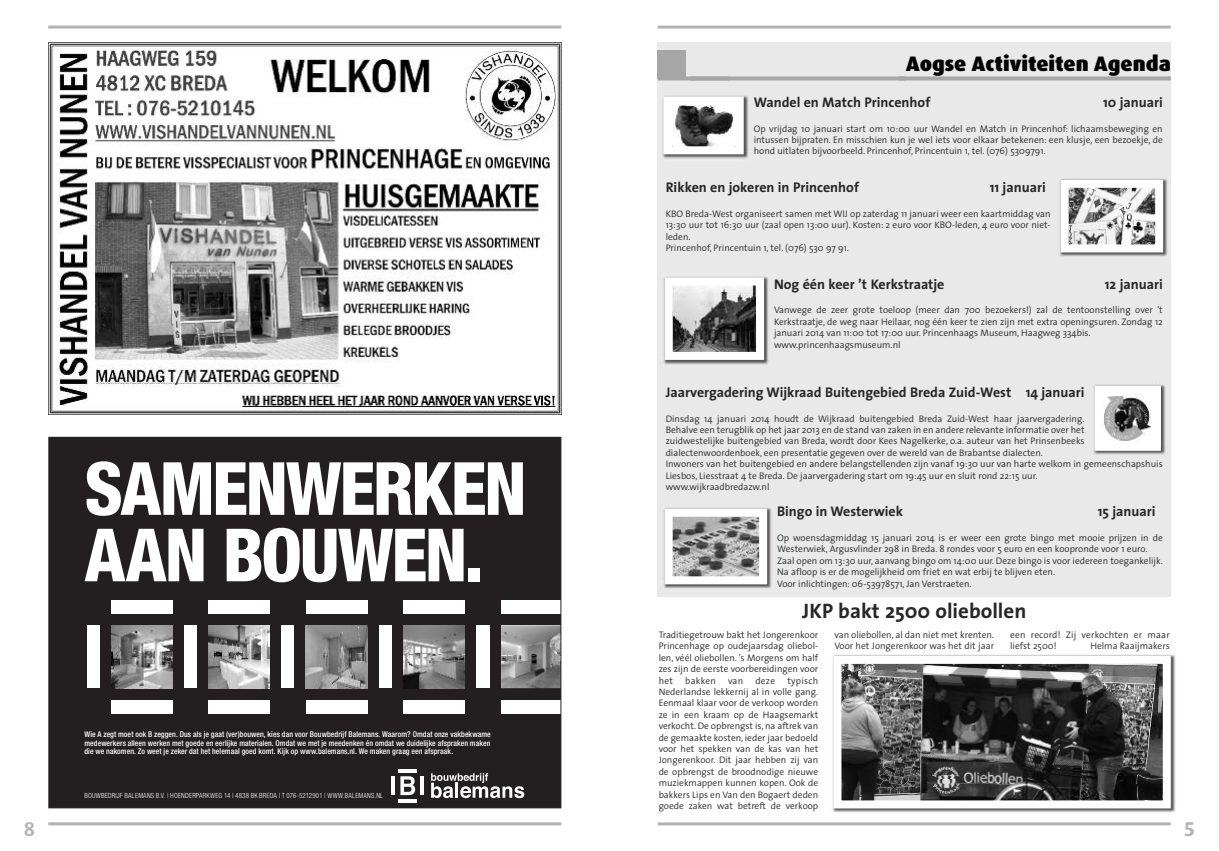
<style>
.page{position:relative;width:1219px;height:851px;background:#fff}
.page>*{position:absolute;margin:0;border:0;box-sizing:border-box;transform-origin:0 0}
.t1{font:800 condensed 73.5px/66.4px "Helvetica Neue LT Std";letter-spacing:-.035em;color:#fff}
.t2{font:900 21px "Dax";color:#000}
.t3{font:700 21px "The Sans";color:#272627}
.t4{font:700 20px "Dax";color:#b4b3b3}
.t5{font:700 14px "The Sans";color:#272627}
.t6{font:300 9.5px/11.4px "The Sans";color:#272627}
.t7{font:500 condensed 8px/8.9px "Helvetica Neue LT Std";letter-spacing:.01em;color:#fff;text-align:justify}
.t8{font:300 condensed 7.1px "Helvetica Neue LT Std";letter-spacing:.03em;color:#fff}
</style>
<div class="page">
<hr style="left:658px;top:26px;width:513px;height:3px;background:#b4b3b3">
<hr style="left:658px;top:822px;width:513px;height:3px;background:#b4b3b3">
<div style="left:658px;top:43px;width:513px;height:554px;background:#e9e9e9"></div>
<hr style="left:658px;top:76px;width:71px;height:4px;background:#a6a6a6">
<div style="left:658px;top:51px;width:28px;height:28px;background:#a6a6a6"></div>
<svg style="left:690px;top:76px;width:214px;height:5px"></svg>
<svg style="left:900px;top:76px;width:271px;height:4px"></svg>
<img style="left:663px;top:276px;width:106px;height:89px">
<img style="left:674px;top:286px;width:81px;height:65px">
<div style="left:665px;top:277px;width:99px;height:83px;border:8px solid #fff"></div>
<img style="left:662px;top:95px;width:87px;height:64px">
<div style="left:671px;top:104px;width:65px;height:42px;background:#fff"></div>
<img style="left:675px;top:105px;width:58px;height:40px">
<div style="left:663px;top:96px;width:81px;height:58px;border:8px solid #fff"></div>
<img style="left:1059px;top:178px;width:109px;height:79px">
<img style="left:1070px;top:189px;width:84px;height:54px">
<div style="left:1061px;top:180px;width:102px;height:72px;border:8px solid #fff"></div>
<img style="left:1093px;top:384px;width:73px;height:71px">
<img style="left:1103px;top:395px;width:49px;height:47px">
<div style="left:1094px;top:386px;width:67px;height:65px;border:8px solid #fff"></div>
<img style="left:663px;top:507px;width:109px;height:81px">
<img style="left:674px;top:517px;width:84px;height:58px">
<div style="left:665px;top:508px;width:102px;height:76px;border:8px solid #fff"></div>
<img style="left:832px;top:654px;width:344px;height:159px">
<img style="left:842px;top:664px;width:320px;height:135px">
<div style="left:833px;top:655px;width:338px;height:153px;border:8px solid #fff"></div>
<hr style="left:48px;top:26px;width:513px;height:3px;background:#b4b3b3">
<hr style="left:48px;top:822px;width:513px;height:3px;background:#b4b3b3">
<div style="left:49px;top:437px;width:511px;height:370px;background:#231f20"></div>
<hr style="left:420px;top:776px;width:4px;height:18px;background:#fff">
<hr style="left:391px;top:776px;width:4px;height:18px;background:#fff">
<svg style="left:398px;top:769px;width:18px;height:3px"></svg>
<svg style="left:398px;top:799px;width:18px;height:3px"></svg>
<svg style="left:431px;top:773px;width:93px;height:25px"></svg>
<svg style="left:400px;top:776px;width:15px;height:19px"></svg>
<div style="left:87px;top:625px;width:13px;height:63px;background:#fff"></div>
<div style="left:111px;top:600px;width:62px;height:13px;background:#fff"></div>
<img style="left:111px;top:625px;width:62px;height:63px">
<div style="left:111px;top:700px;width:62px;height:13px;background:#fff"></div>
<div style="left:184px;top:625px;width:13px;height:63px;background:#fff"></div>
<div style="left:209px;top:600px;width:61px;height:13px;background:#fff"></div>
<img style="left:209px;top:625px;width:61px;height:63px">
<div style="left:209px;top:700px;width:61px;height:13px;background:#fff"></div>
<div style="left:282px;top:625px;width:12px;height:63px;background:#fff"></div>
<div style="left:306px;top:600px;width:61px;height:13px;background:#fff"></div>
<img style="left:306px;top:625px;width:61px;height:63px">
<div style="left:306px;top:700px;width:61px;height:13px;background:#fff"></div>
<div style="left:476px;top:625px;width:13px;height:63px;background:#fff"></div>
<div style="left:379px;top:625px;width:13px;height:63px;background:#fff"></div>
<div style="left:403px;top:600px;width:61px;height:13px;background:#fff"></div>
<img style="left:403px;top:625px;width:61px;height:63px">
<div style="left:403px;top:700px;width:61px;height:13px;background:#fff"></div>
<div style="left:501px;top:600px;width:59px;height:13px;background:#fff"></div>
<img style="left:501px;top:625px;width:58px;height:63px">
<div style="left:501px;top:700px;width:59px;height:13px;background:#fff"></div>
<img style="left:48px;top:42px;width:513px;height:372px">
<h1 class="t1" style="left:85px;top:461px;width:444px">SAMENWERKEN<br>AAN BOUWEN.</h1>
<p class="t7" style="left:85px;top:730px;width:408px">Wie A zegt moet ook B zeggen. Dus als je gaat (ver)bouwen, kies dan voor Bouwbedrijf Balemans. Waarom? Omdat onze vakbekwame medewerkers alleen werken met goede en eerlijke materialen. Omdat we met je meedenken én omdat we duidelijke afspraken maken die we nakomen. Zo weet je zeker dat het helemaal goed komt. Kijk op www.balemans.nl. We maken graag een afspraak.</p>
<p class="t8" style="left:85px;top:792px;width:300px">BOUWBEDRIJF BALEMANS B.V. | HOENDERPARKWEG 14 | 4838 BK BREDA | T 076-5212901 | WWW.BALEMANS.NL</p>
<h2 class="t2" style="left:906px;top:54px;width:266px">Aogse Activiteiten Agenda</h2>
<h3 class="t5" style="left:754px;top:96px;width:178px">Wandel en Match Princenhof</h3>
<h3 class="t5" style="left:1103px;top:96px;width:61px">10 januari</h3>
<p class="t6" style="left:754px;top:124px;width:411px;text-align:justify">Op vrijdag 10 januari start om 10:00 uur Wandel en Match in Princenhof: lichaamsbeweging en intussen bijpraten. En misschien kun je wel iets voor elkaar betekenen: een klusje, een bezoekje, de hond uitlaten bijvoorbeeld. Princenhof, Princentuin 1, tel. (076) 5309791.</p>
<h3 class="t5" style="left:666px;top:182px;width:195px">Rikken en jokeren in Princenhof</h3>
<h3 class="t5" style="left:990px;top:182px;width:58px">11 januari</h3>
<p class="t6" style="left:666px;top:209px;width:386px">KBO Breda-West organiseert samen met WIJ op zaterdag 11 januari weer een kaartmiddag van 13:30 uur tot 16:30 uur (zaal open 13:00 uur). Kosten: 2 euro voor KBO-leden, 4 euro voor niet&shy;leden.<br>Princenhof, Princentuin 1, tel. (076) 530 97 91.</p>
<h3 class="t5" style="left:774px;top:278px;width:172px">Nog één keer ’t Kerkstraatje</h3>
<h3 class="t5" style="left:1105px;top:278px;width:59px">12 januari</h3>
<p class="t6" style="left:774px;top:306px;width:390px">Vanwege de zeer grote toeloop (meer dan 700 bezoekers!) zal de tentoonstelling over 't Kerkstraatje, de weg naar Heilaar, nog één keer te zien zijn met extra openingsuren. Zondag 12 januari 2014 van 11:00 tot 17:00 uur. Princenhaags Museum, Haagweg 334bis. www.princenhaagsmuseum.nl</p>
<h3 class="t5" style="left:666px;top:386px;width:420px">Jaarvergadering Wijkraad Buitengebied Breda Zuid-West 14 januari</h3>
<p class="t6" style="left:666px;top:414px;width:499px">Dinsdag 14 januari 2014 houdt de Wijkraad buitengebied Breda Zuid-West haar jaarvergadering.<br>Behalve een terugblik op het jaar 2013 en de stand van zaken in en andere relevante informatie over het<br>zuidwestelijke buitengebied van Breda, wordt door Kees Nagelkerke, o.a. auteur van het Prinsenbeeks dialectenwoordenboek, een presentatie gegeven over de wereld van de Brabantse dialecten.<br>Inwoners van het buitengebied en andere belangstellenden zijn vanaf 19:30 uur van harte welkom in gemeenschapshuis Liesbos, Liesstraat 4 te Breda. De jaarvergadering start om 19:45 uur en sluit rond 22:15 uur.<br>www.wijkraadbredazw.nl</p>
<h3 class="t5" style="left:777px;top:506px;width:127px">Bingo in Westerwiek</h3>
<h3 class="t5" style="left:1098px;top:506px;width:59px">15 januari</h3>
<p class="t6" style="left:777px;top:533px;width:387px">Op woensdagmiddag 15 januari 2014 is er weer een grote bingo met mooie prijzen in de Westerwiek, Argusvlinder 298 in Breda. 8 rondes voor 5 euro en een koopronde voor 1 euro.<br>Zaal open om 13:30 uur, aanvang bingo om 14:00 uur. Deze bingo is voor iedereen toegankelijk.<br>Na afloop is er de mogelijkheid om friet en wat erbij te blijven eten.<br>Voor inlichtingen: 06-53978571, Jan Verstraeten.</p>
<h2 class="t3" style="left:802px;top:602px;width:226px">JKP bakt 2500 oliebollen</h2>
<p class="t6" style="left:659px;top:630px;width:161px;text-align:justify">Traditiegetrouw bakt het Jongerenkoor Princenhage op oudejaarsdag oliebol&shy;len, véél oliebollen. ’s Morgens om half zes zijn de eerste voorbereidingen voor het</p>
<p class="t6" style="left:834px;top:630px;width:161px">van oliebollen, al dan niet met krenten.<br>Voor het Jongerenkoor was het dit jaar</p>
<p class="t6" style="left:1010px;top:630px;width:161px">een record! Zij verkochten er maar liefst 2500!</p>
<p class="t6" style="left:1090px;top:641px;width:81px">Helma Raaijmakers</p>
<p class="t6" style="left:659px;top:675px;width:161px;text-align:justify;text-indent:129px">typisch Nederlandse lekkernij al in volle gang.<br>Eenmaal klaar voor de verkoop worden ze in een kraam op de Haagsemarkt verkocht. De opbrengst is, na aftrek van de gemaakte kosten, ieder jaar bedoeld voor het spekken van de kas van het Jongerenkoor. Dit jaar hebben zij van de opbrengst de broodnodige nieuwe muziekmappen kunnen kopen. Ook de bakkers Lips en Van den Bogaert deden goede zaken wat betreft de verkoop</p>
<p class="t6" style="left:685px;top:675px;width:32px">bakken</p>
<p class="t6" style="left:728px;top:675px;width:17px">van</p>
<p class="t6" style="left:755px;top:675px;width:21px">deze</p>
<h3 class="t4" style="left:24px;top:820px;width:13px">8</h3>
<h3 class="t4" style="left:1184px;top:820px;width:13px">5</h3>
</div>
